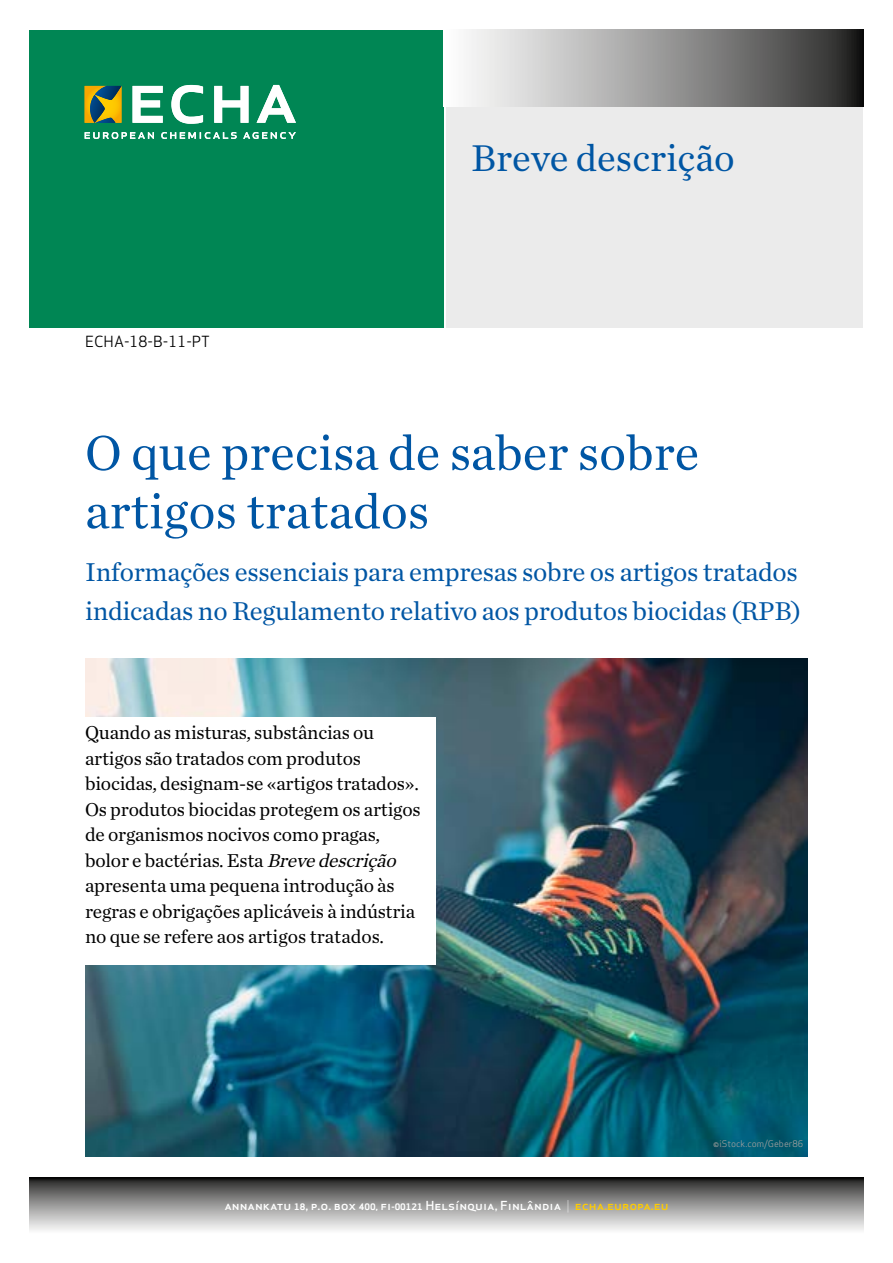
<style>
.page{position:relative;width:893px;height:1263px;background:#fff}
.page>*{position:absolute;margin:0;border:0;box-sizing:border-box;transform-origin:0 0}
.t1{font:51px/58.5px "Chronicle Text G1";color:#0056a4}
.t2{font:39px "Chronicle Text G1";color:#0056a4}
.t3{font:27px/39px "Chronicle Text G1";letter-spacing:-.01em;color:#0056a4}
.t4{font:19.5px/25.5px "Chronicle Text G1";letter-spacing:-.01em;color:#000}
.t5{font:15px "Apex Sans";color:#000}
.t6{font:500 12.15px "Apex Sans";color:#fff;scale:1.08 1}
.t7{font:9px "Apex Sans";color:#9d9d9c}
.s1{font-style:italic}
.s2{font-weight:700;font-size:8.7px}
.s3{font-weight:700;font-size:8.25px}
.s4{font-weight:300}
.s5{color:#fc0}
</style>
<div class="page">
<svg style="left:30px;top:1178px;width:833px;height:52px;background:#909090"></svg>
<div style="left:446px;top:106px;width:417px;height:221px;background:#ebebeb"></div>
<div style="left:30px;top:30px;width:414px;height:297px;background:#008654"></div>
<svg style="left:469px;top:30px;width:394px;height:76px;background:#939292"></svg>
<svg style="left:85px;top:132px;width:211px;height:7px"></svg>
<svg style="left:133px;top:85px;width:163px;height:39px"></svg>
<svg style="left:85px;top:86px;width:36px;height:37px"></svg>
<img style="left:85px;top:659px;width:723px;height:498px">
<div style="left:30px;top:717px;width:406px;height:247px;background:#fff"></div>
<p class="t5" style="left:85px;top:329px;width:126px">ECHA-18-B-11-PT</p>
<h2 class="t2" style="left:471px;top:128px;width:265px">Breve descrição</h2>
<h1 class="t1" style="left:85px;top:421px;width:616px">O que precisa de saber sobre artigos tratados</h1>
<h3 class="t3" style="left:85px;top:551px;width:718px">Informações essenciais para empresas sobre os artigos tratados indicadas no Regulamento relativo aos produtos biocidas (RPB)</h3>
<p class="t4" style="left:85px;top:719px;width:337px">Quando as misturas, substâncias ou artigos são tratados com produtos biocidas, designam-se «artigos tratados».<br>Os produtos biocidas protegem os artigos de organismos nocivos como pragas, bolor e bactérias. Esta <span class="s1">Brevedescrição </span>apresenta uma pequena introdução às regras e obrigações aplicáveis à indústria no que se refere aos artigos tratados.</p>
<p class="t6" style="left:224px;top:1195px;width:413px">annankatu <span class="s2">18</span>, p.o. box <span class="s2">400,</span> fi<span class="s3">-</span><span class="s2">00121</span> Helsínquia, Finlândia <span class="s4">|</span> <span class="s5">echa.europa.eu</span></p>
<p class="t7" style="left:713px;top:1136px;width:91px">©iStock.com/Geber86</p>
</div>
